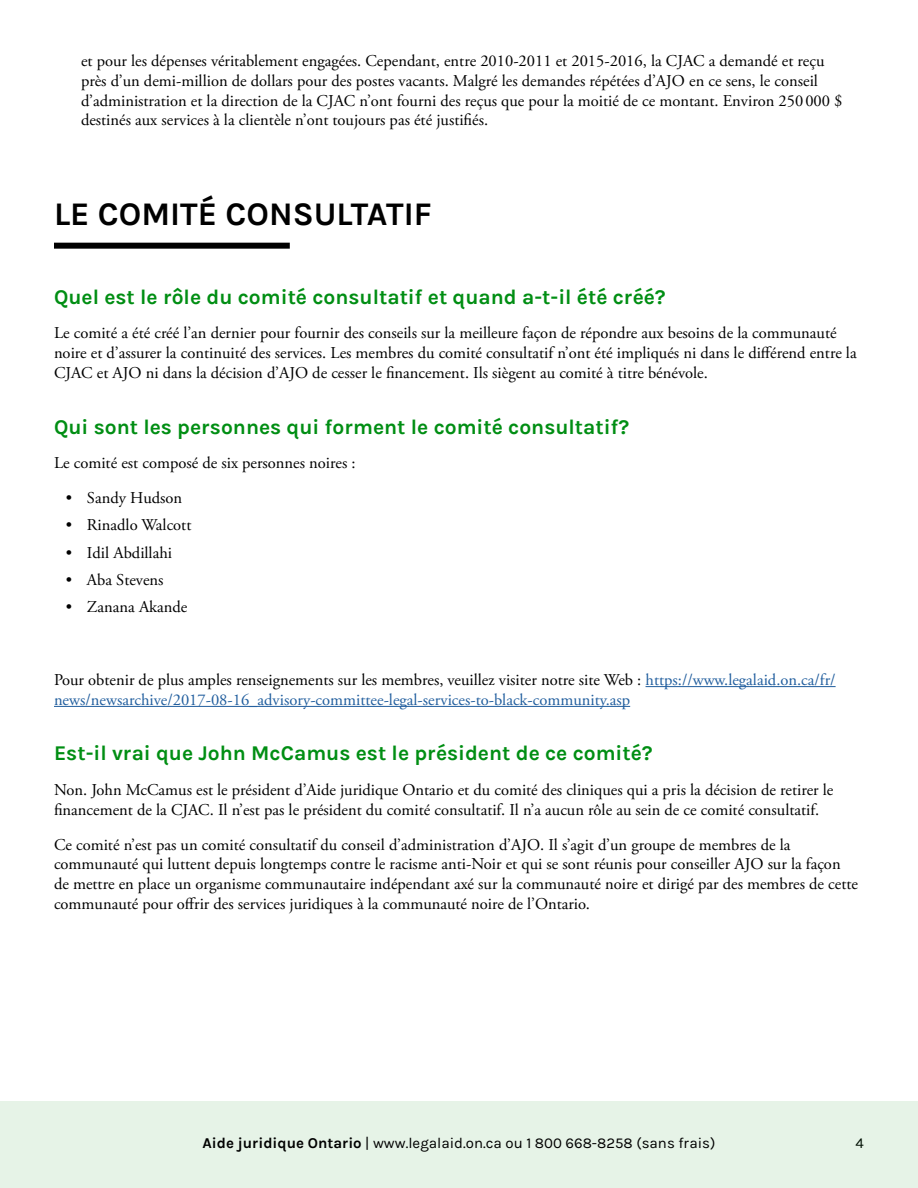
<style>
.page{position:relative;width:918px;height:1188px;background:#fff}
.page>*{position:absolute;margin:0;border:0;box-sizing:border-box;transform-origin:0 0}
.t1{font:700 33px "Karla";color:#000}
.t2{font:700 21px "Karla";color:#008e13}
.t3{font:16.5px/19.8px "Adobe Garamond Pro";color:#000}
.t4{font:16.5px/19.8px "Adobe Garamond Pro";color:#215e9e}
.t5{font:15px "Karla";color:#000}
.s1{color:#000}
.s2{font-weight:700}
</style>
<div class="page">
<div style="left:0;top:1102px;width:918px;height:86px;background:#e6f3e7"></div>
<hr style="left:54px;top:706px;width:576px;height:1px;background:#215e9e">
<hr style="left:646px;top:686px;width:190px;height:1px;background:#215e9e">
<div style="left:54px;top:243px;width:236px;height:6px;background:#000"></div>
<p class="t3" style="left:81px;top:51px;width:763px">et pour les dépenses véritablement engagées. Cependant, entre 2010-2011 et 2015-2016, la CJAC a demandé et reçu près d’un demi-million de dollars pour des postes vacants. Malgré les demandes répétées d’AJO en ce sens, le conseil d’administration et la direction de la CJAC n’ont fourni des reçus que pour la moitié de ce montant. Environ 250 000 $ destinés aux services à la clientèle n’ont toujours pas été justifés.</p>
<h1 class="t1" style="left:54px;top:195px;width:379px">LE COMITÉ CONSULTATIF</h1>
<h3 class="t2" style="left:54px;top:284px;width:613px">Quel est le rôle du comité consultatif et quand a-t-il été créé?</h3>
<p class="t3" style="left:54px;top:324px;width:804px">Le comité a été créé l’an dernier pour fournir des conseils sur la meilleure façon de répondre aux besoins de la communauté noire et d’assurer la continuité des services. Les membres du comité consultatif n’ont été impliqués ni dans le diférend entre la<br>CJAC et AJO ni dans la décision d’AJO de cesser le fnancement. Ils siègent au comité à titre bénévole.</p>
<h3 class="t2" style="left:54px;top:414px;width:577px">Qui sont les personnes qui forment le comité consultatif?</h3>
<p class="t3" style="left:54px;top:454px;width:303px">Le comité est composé de six personnes noires :</p>
<p class="t3" style="left:66px;top:489px;width:118px">• Sandy Hudson</p>
<p class="t3" style="left:66px;top:516px;width:127px">• Rinadlo Walcott</p>
<p class="t3" style="left:66px;top:543px;width:108px">• Idil Abdillahi</p>
<p class="t3" style="left:66px;top:571px;width:99px">• Aba Stevens</p>
<p class="t3" style="left:66px;top:598px;width:123px">• Zanana Akande</p>
<p class="t4" style="left:54px;top:670px;width:783px"><span class="s1">Pour obtenir de plus amples renseignements sur les membres, veuillez visiter notre site Web :</span> https://www.legalaid.on.ca/fr/ news/newsarchive/2017-08-16_advisory-committee-legal-services-to-black-community.asp</p>
<h3 class="t2" style="left:54px;top:741px;width:600px">Est-il vrai que John McCamus est le président de ce comité?</h3>
<p class="t3" style="left:54px;top:781px;width:781px">Non. John McCamus est le président d’Aide juridique Ontario et du comité des cliniques qui a pris la décision de retirer le fnancement de la CJAC. Il n’est pas le président du comité consultatif. Il n’a aucun rôle au sein de ce comité consultatif.</p>
<p class="t3" style="left:54px;top:835px;width:806px">Ce comité n’est pas un comité consultatif du conseil d’administration d’AJO. Il s’agit d’un groupe de membres de la communauté qui luttent depuis longtemps contre le racisme anti-Noir et qui se sont réunis pour conseiller AJO sur la façon de mettre en place un organisme communautaire indépendant axé sur la communauté noire et dirigé par des membres de cette communauté pour ofrir des services juridiques à la communauté noire de l’Ontario.</p>
<p class="t5" style="left:203px;top:1135px;width:514px"><span class="s2">Aide juridique Ontario</span> | www.legalaid.on.ca ou 1 800 668-8258 (sans frais)</p>
<p class="t5" style="left:856px;top:1135px;width:10px">4</p>
</div>
